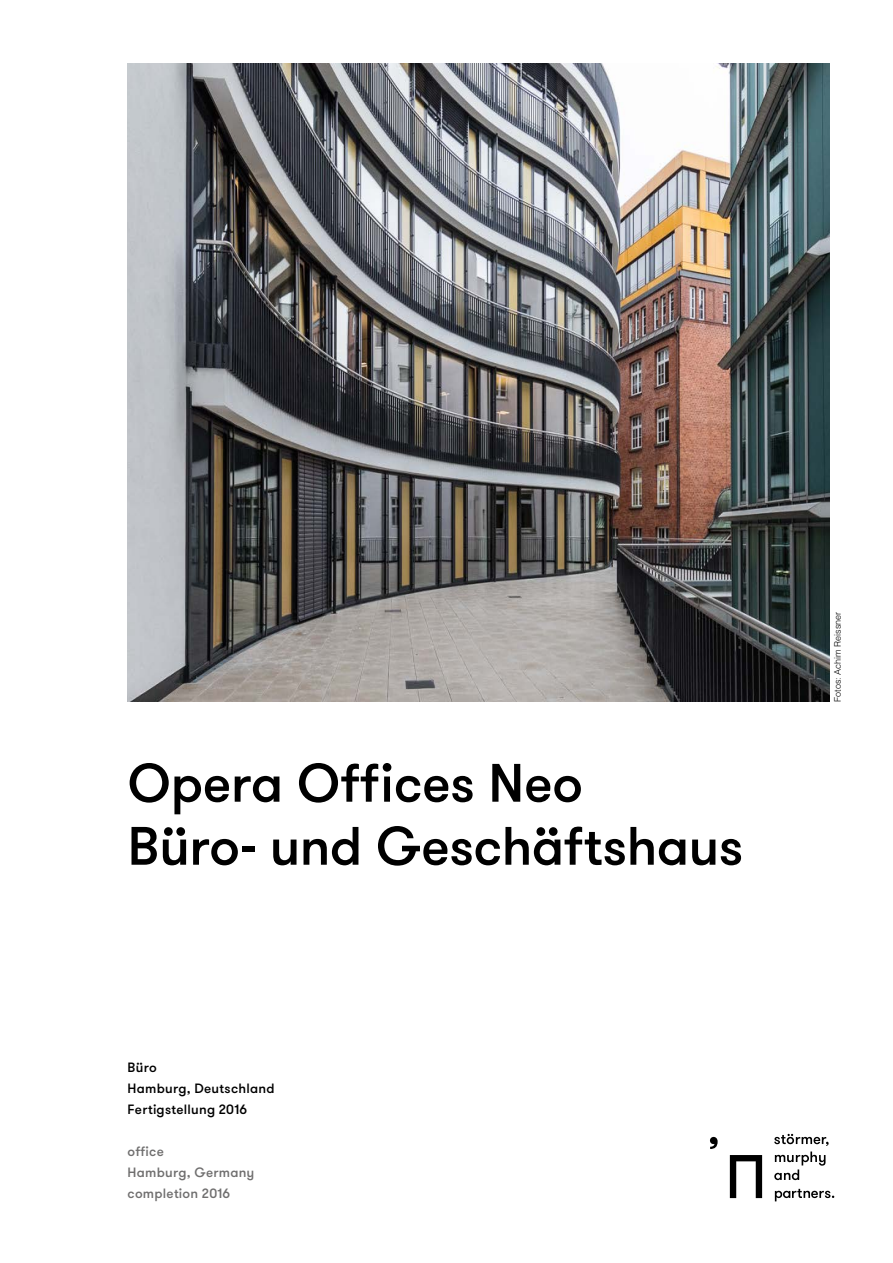
<style>
.page{position:relative;width:893px;height:1263px;background:#fff}
.page>*{position:absolute;margin:0;border:0;box-sizing:border-box;transform-origin:0 0}
.t1{font:500 54px/63px "GT Walsheim";letter-spacing:-.01em;color:#000}
.t2{font:500 13.5px/21px "GT Walsheim";letter-spacing:.02em;color:#000}
.t3{font:500 13.5px/21px "GT Walsheim";letter-spacing:.02em;color:#706f6f}
.t4{font:300 9px "Helvetica LT Pro";color:#000}
</style>
<div class="page">
<img style="left:128px;top:64px;width:701px;height:638px">
<svg style="left:775px;top:1189px;width:59px;height:12px"></svg>
<svg style="left:774px;top:1134px;width:55px;height:46px"></svg>
<svg style="left:710px;top:1137px;width:8px;height:12px"></svg>
<svg style="left:730px;top:1155px;width:32px;height:43px"></svg>
<h1 class="t1" style="left:128px;top:753px;width:617px">Opera Offices Neo<br>Büro- und Geschäftshaus</h1>
<p class="t2" style="left:128px;top:1057px;width:148px">Büro<br>Hamburg, Deutschland<br>Fertigstellung 2016</p>
<p class="t3" style="left:128px;top:1141px;width:128px">office<br>Hamburg, Germany completion 2016</p>
<p class="t4" style="left:832px;top:702px;width:92px;rotate:-90deg">Fotos: Achim Reissner</p>
</div>
